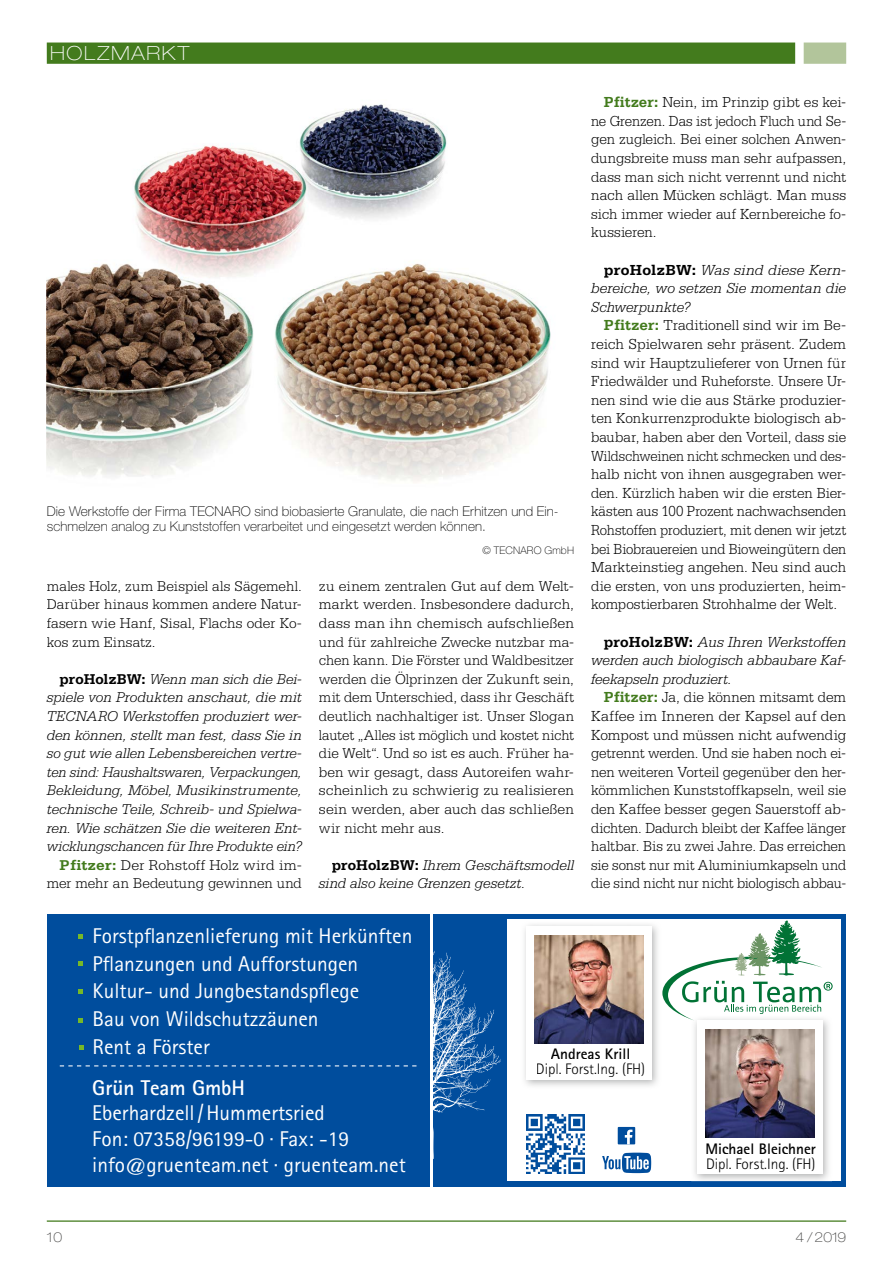
<style>
.page{position:relative;width:893px;height:1263px;background:#fff}
.page>*{position:absolute;margin:0;border:0;box-sizing:border-box;transform-origin:0 0}
.t1{font:21.45px/27.8px "Rotis Sans Serif";color:#fff}
.t2{font:700 21.45px "Rotis Sans Serif";color:#fff}
.t3{font:100 expanded 19.5px "Helvetica Neue LT";letter-spacing:.085em;color:#fff}
.t4{font:300 15.3px/18.6px "Serifa Std";letter-spacing:-.005em;color:#000;text-align:justify}
.t5{font:italic 300 15.3px/18.6px "Serifa";color:#000;text-align:justify}
.t6{font:300 15.3px "Rotis Sans Serif";color:#000}
.t7{font:700 15.3px "Rotis Sans Serif";color:#000}
.t8{font:300 15px/18.6px "Serifa Std";letter-spacing:.005em;color:#000;text-align:justify}
.t9{font:italic 300 15px/18.6px "Serifa";color:#000;text-align:justify}
.t10{font:300 15px/18.6px "Serifa Std";letter-spacing:.005em;color:#000;text-align:right;scale:1.04 1}
.t11{font:100 13.5px/15px "Helvetica Neue LT";letter-spacing:.01em;color:#000}
.t12{font:100 expanded 13.5px "Helvetica Neue LT";letter-spacing:.01em;color:#494948}
.t13{font:100 10.5px "Helvetica Neue LT";letter-spacing:.02em;color:#000}
.s1{font-family:"Serifa Std";font-weight:700;font-style:normal}
.s2{font-weight:700;color:#437b1d}
.s3{font-size:15px}
</style>
<div class="page">
<hr style="left:47px;top:1220px;width:799px;height:2px;background:#437b1d">
<div style="left:47px;top:43px;width:748px;height:21px;background:#437b1d"></div>
<div style="left:804px;top:43px;width:42px;height:21px;background:#b2c59b"></div>
<img style="left:47px;top:104px;width:504px;height:378px">
<div style="left:434px;top:914px;width:412px;height:272px;background:#004d9d"></div>
<div style="left:507px;top:919px;width:334px;height:262px;background:#fff"></div>
<div style="left:47px;top:914px;width:382px;height:272px;background:#004d9d"></div>
<svg style="left:78px;top:934px;width:5px;height:5px"></svg>
<svg style="left:60px;top:951px;width:441px;height:208px"></svg>
<img style="left:524px;top:924px;width:134px;height:162px">
<div style="left:526px;top:927px;width:125px;height:153px;background:#fff"></div>
<img style="left:534px;top:935px;width:109px;height:108px">
<img style="left:691px;top:1020px;width:141px;height:162px">
<div style="left:697px;top:1021px;width:125px;height:153px;background:#fff"></div>
<img style="left:705px;top:1029px;width:109px;height:108px">
<svg style="left:662px;top:920px;width:171px;height:100px"></svg>
<img style="left:526px;top:1114px;width:59px;height:59px">
<div style="left:618px;top:1127px;width:17px;height:17px;background:#004d9d"></div>
<svg style="left:625px;top:1129px;width:7px;height:15px"></svg>
<svg style="left:602px;top:1152px;width:49px;height:21px"></svg>
<p class="t3" style="left:50px;top:42px;width:141px">HOLZMARKT</p>
<p class="t11" style="left:47px;top:504px;width:513px">Die Werkstoffe der Firma TECNARO sind biobasierte Granulate, die nach Erhitzen und Ein&shy;schmelzen analog zu Kunststoffen verarbeitet und eingesetzt werden können.</p>
<p class="t13" style="left:482px;top:544px;width:93px">© TECNARO GmbH</p>
<p class="t8" style="left:47px;top:577px;width:257px">males Holz, zum Beispiel als Sägemehl.<br>Darüber hinaus kommen andere Natur&shy;fasern wie Hanf, Sisal, Flachs oder Ko&shy;kos zum Einsatz.</p>
<p class="t9" style="left:47px;top:669px;width:257px;text-indent:13px"><span class="s1">proHolzBW:</span> Wenn man sich die Bei&shy;spiele von Produkten anschaut, die mit TECNARO Werkstoffen produziert wer&shy;den können, stellt man fest, dass Sie in so gut wie allen Lebensbereichen vertre&shy;ten sind: Haushaltswaren, Verpackungen, Bekleidung, Möbel, Musikinstrumente, technische Teile, Schreib- und Spielwa&shy;ren. Wie schätzen Sie die weiteren Ent&shy;wicklungschancen für Ihre Produkte ein?</p>
<p class="t10" style="left:47px;top:856px;width:247px"><span class="s2">Pfitzer:</span> Der Rohstoff Holz wird im&shy;mer mehr an Bedeutung gewinnen und</p>
<p class="t8" style="left:319px;top:577px;width:257px">zu einem zentralen Gut auf dem Welt&shy;markt werden. Insbesondere dadurch, dass man ihn chemisch aufschließen und für zahlreiche Zwecke nutzbar ma&shy;chen kann. Die Förster und Waldbesitzer werden die Ölprinzen der Zukunft sein, mit dem Unterschied, dass ihr Geschäft deutlich nachhaltiger ist. Unser Slogan lautet „Alles ist möglich und kostet nicht die Welt“. Und so ist es auch. Früher ha&shy;ben wir gesagt, dass Autoreifen wahr&shy;scheinlich zu schwierig zu realisieren sein werden, aber auch das schließen wir nicht mehr aus.</p>
<p class="t9" style="left:319px;top:855px;width:257px;text-indent:13px"><span class="s1">proHolzBW:</span> Ihrem Geschäftsmodell sind also keine Grenzen gesetzt.</p>
<p class="t4" style="left:591px;top:93px;width:257px;text-indent:13px"><span class="s2">Pfitzer:</span> Nein, im Prinzip gibt es kei&shy;ne Grenzen. Das ist jedoch Fluch und Se&shy;gen zugleich. Bei einer solchen Anwen&shy;dungsbreite muss man sehr aufpassen, dass man sich nicht verrennt und nicht nach allen Mücken schlägt. Man muss sich immer wieder auf Kernbereiche fo&shy;kussieren.</p>
<p class="t5" style="left:591px;top:260px;width:257px;text-indent:13px"><span class="s1">proHolzBW:</span> Was sind diese Kern&shy;bereiche, wo setzen Sie momentan die Schwerpunkte?</p>
<p class="t4" style="left:591px;top:316px;width:257px;text-indent:13px"><span class="s2">Pfitzer:</span> Traditionell sind wir im Be&shy;reich Spielwaren sehr präsent. Zudem sind wir Hauptzulieferer von Urnen für Friedwälder und Ruheforste. Unsere Ur&shy;nen sind wie die aus Stärke produzier&shy;ten Konkurrenzprodukte biologisch ab&shy;baubar, haben aber den Vorteil, dass sie Wildschweinen nicht schmecken und des&shy;halb nicht von ihnen ausgegraben wer&shy;den. Kürzlich haben wir die ersten Bier&shy;kästen aus 100 Prozent nachwachsenden Rohstoffen produziert, mit denen wir jetzt bei Biobrauereien und Bioweingütern den Markteinstieg angehen. Neu sind auch die ersten, von uns produzierten, heim&shy;kompostierbaren Strohhalme der Welt.</p>
<p class="t5" style="left:591px;top:632px;width:257px;text-indent:13px"><span class="s1">proHolzBW:</span> Aus Ihren Werkstoffen werden auch biologisch abbaubare Kaf&shy;feekapseln produziert.</p>
<p class="t4" style="left:591px;top:688px;width:257px;text-indent:13px"><span class="s2">Pfitzer:</span> Ja, die können mitsamt dem Kaffee im Inneren der Kapsel auf den Kompost und müssen nicht aufwendig getrennt werden. Und sie haben noch ei&shy;nen weiteren Vorteil gegenüber den her&shy;kömmlichen Kunststoffkapseln, weil sie den Kaffee besser gegen Sauerstoff ab&shy;dichten. Dadurch bleibt der Kaffee länger haltbar. Bis zu zwei Jahre. Das erreichen sie sonst nur mit Aluminiumkapseln und die sind nicht nur nicht biologisch <span class="s3">abbau-</span></p>
<p class="t12" style="left:47px;top:1229px;width:17px">10</p>
<h1 class="t1" style="left:93px;top:921px;width:321px">Forstpflanzenlieferung mit Herkünften<br>Pflanzungen und Aufforstungen<br>Kultur- und Jungbestandspflege<br>Bau von Wildschutzzäunen<br>Rent a Förster</h1>
<h1 class="t2" style="left:92px;top:1074px;width:154px">Grün Team GmbH</h1>
<h1 class="t1" style="left:92px;top:1100px;width:315px;line-height:25.7px">Eberhardzell/Hummertsried<br>Fon: 07358/96199-0 · Fax: -19 info@gruenteam.net · gruenteam.net</h1>
<p class="t7" style="left:551px;top:1044px;width:81px">Andreas Krill</p>
<p class="t6" style="left:536px;top:1060px;width:111px">Dipl. Forst.Ing. (FH)</p>
<p class="t7" style="left:705px;top:1139px;width:112px">Michael Bleichner</p>
<p class="t6" style="left:706px;top:1155px;width:111px">Dipl. Forst.Ing. (FH)</p>
<p class="t12" style="left:796px;top:1229px;width:52px">4 / 2019</p>
</div>
